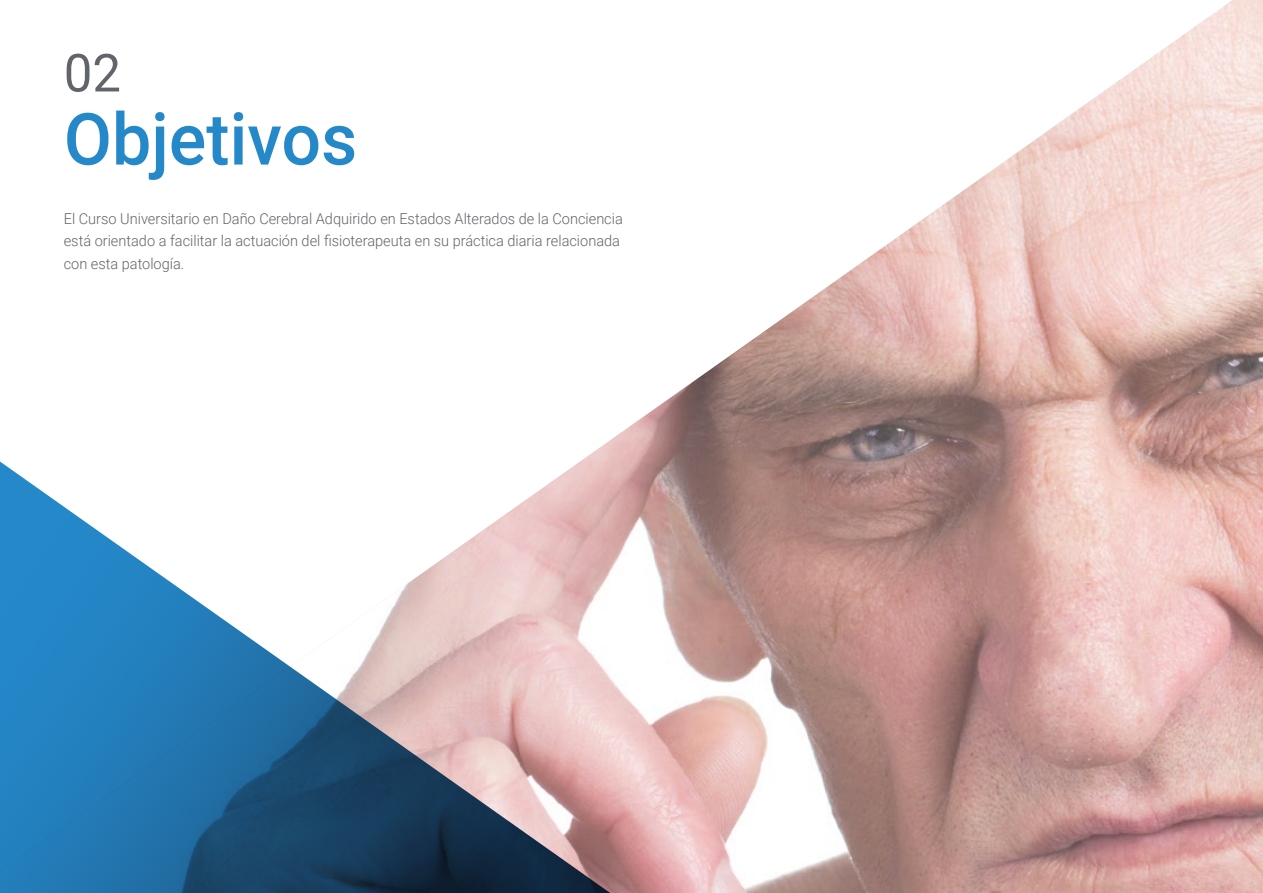
<style>
.page{position:relative;width:1263px;height:893px;background:#fff}
.page>*{position:absolute;margin:0;border:0;box-sizing:border-box;transform-origin:0 0}
.t1{font:500 72px "Roboto";color:#2488c9}
.t2{font:52.5px "Roboto";color:#61646a}
.t3{font:300 15px/22.5px "Roboto";color:#61646a}
</style>
<div class="page">
<img style="left:602px;top:0;width:661px;height:893px">
<svg style="left:0;top:446px;width:640px;height:447px"></svg>
<h2 class="t2" style="left:64px;top:36px;width:59px">02</h2>
<h1 class="t1" style="left:64px;top:89px;width:295px">Objetivos</h1>
<p class="t3" style="left:64px;top:207px;width:561px">El Curso Universitario en Daño Cerebral Adquirido en Estados Alterados de la Conciencia está orientado a facilitar la actuación del fisioterapeuta en su práctica diaria relacionada con esta patología.</p>
</div>
